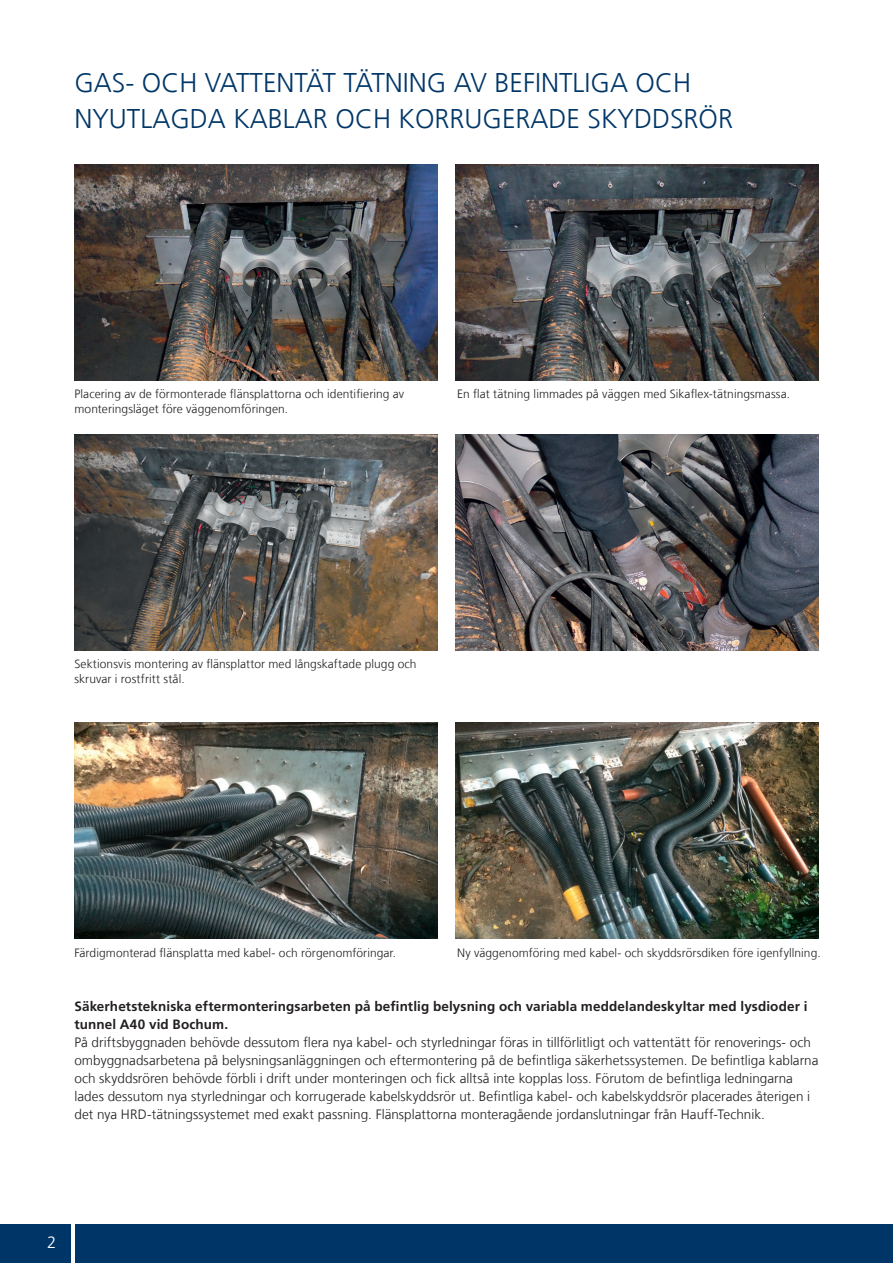
<style>
.page{position:relative;width:893px;height:1263px;background:#fff}
.page>*{position:absolute;margin:0;border:0;box-sizing:border-box;transform-origin:0 0}
.t1{font:300 27px "Frutigerfor Hauff";color:#003667}
.t2{font:300 16.5px "Frutigerfor Hauff";color:#fff}
.t3{font:300 13.5px/18px "Frutigerfor Hauff";letter-spacing:.005em;color:#231f20}
.t4{font:700 13.5px/18px "Frutigerfor Hauff";letter-spacing:.01em;color:#231f20}
.t5{font:300 12px/15px "Frutigerfor Hauff";letter-spacing:.01em;color:#231f20}
</style>
<div class="page">
<div style="left:0;top:1225px;width:893px;height:38px;background:#003667"></div>
<hr style="left:71px;top:1213px;width:3px;height:50px;background:#fff">
<img style="left:455px;top:434px;width:364px;height:216px">
<img style="left:74px;top:434px;width:363px;height:216px">
<img style="left:455px;top:722px;width:364px;height:216px">
<img style="left:74px;top:722px;width:363px;height:216px">
<img style="left:74px;top:164px;width:363px;height:216px">
<img style="left:455px;top:164px;width:364px;height:216px">
<h1 class="t1" style="left:74px;top:66px;width:618px">GAS- OCH VATTENTÄT TÄTNING AV BEFINTLIGA OCH</h1>
<h1 class="t1" style="left:74px;top:102px;width:660px">NYUTLAGDA KABLAR OCH KORRUGERADE SKYDDSRÖR</h1>
<p class="t5" style="left:74px;top:387px;width:331px">Placering av de förmonterade flänsplattorna och identifiering av monteringsläget före väggenomföringen.</p>
<p class="t5" style="left:457px;top:387px;width:335px">En flat tätning limmades på väggen med Sikaflex-tätningsmassa.</p>
<p class="t5" style="left:74px;top:657px;width:344px">Sektionsvis montering av flänsplattor med långskaftade plugg och skruvar i rostfritt stål.</p>
<p class="t5" style="left:74px;top:945px;width:323px">Färdigmonterad flänsplatta med kabel- och rörgenomföringar.</p>
<p class="t5" style="left:457px;top:945px;width:365px">Ny väggenomföring med kabel- och skyddsrörsdiken före igenfyllning.</p>
<p class="t4" style="left:74px;top:997px;width:734px">Säkerhetstekniska eftermonteringsarbeten på befintlig belysning och variabla meddelandeskyltar med lysdioder i tunnel A40 vid Bochum.</p>
<p class="t3" style="left:74px;top:1033px;width:746px">På driftsbyggnaden behövde dessutom flera nya kabel- och styrledningar föras in tillförlitligt och vattentätt för renoverings- och ombyggnadsarbetena på belysningsanläggningen och eftermontering på de befintliga säkerhetssystemen. De befintliga kablarna och skyddsrören behövde förbli i drift under monteringen och fick alltså inte kopplas loss. Förutom de befintliga ledningarna lades dessutom nya styrledningar och korrugerade kabelskyddsrör ut. Befintliga kabel- och kabelskyddsrör placerades återigen i det nya HRD-tätningssystemet med exakt passning. Flänsplattorna monteragående jordanslutningar från Hauff-Technik.</p>
<p class="t2" style="left:47px;top:1232px;width:11px">2</p>
</div>
